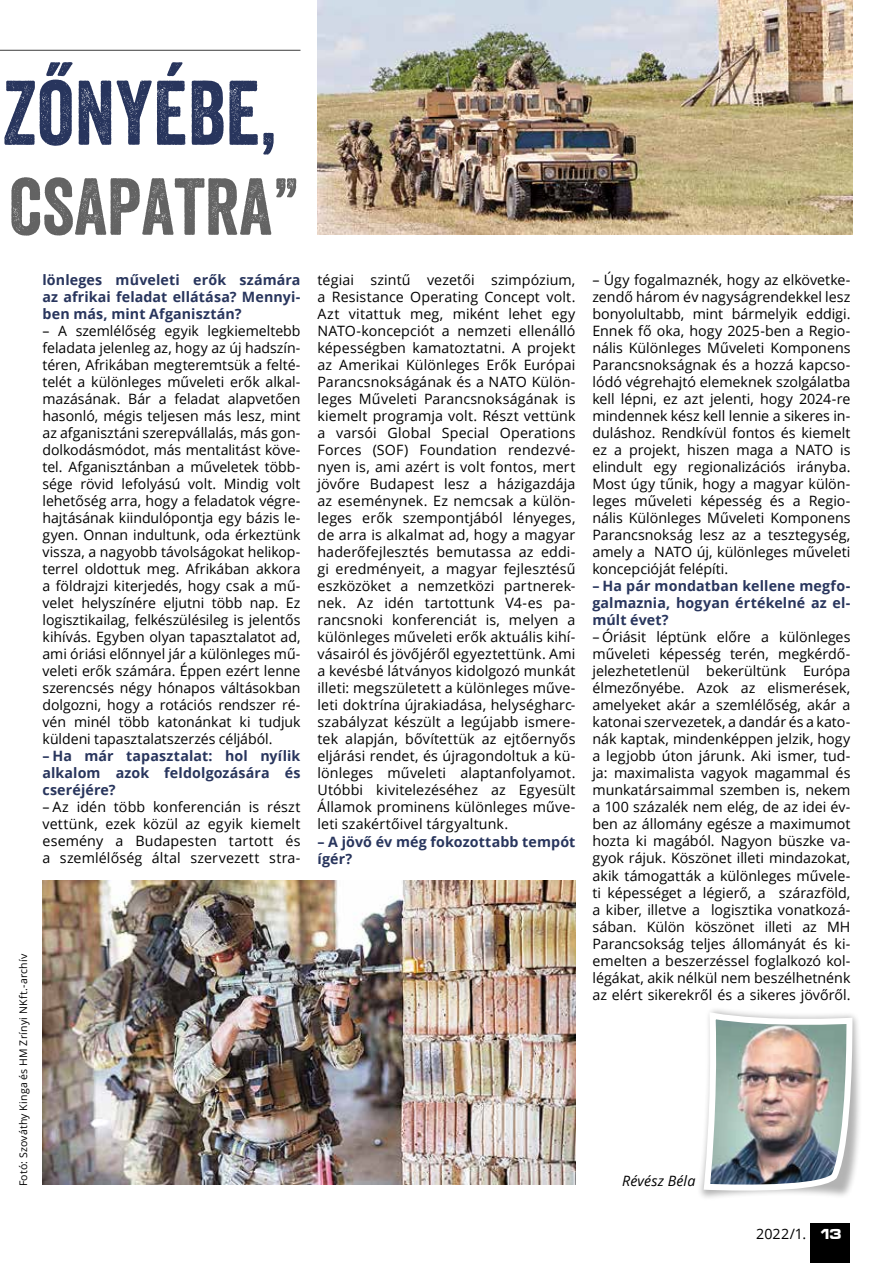
<style>
.page{position:relative;width:893px;height:1263px;background:#fff}
.page>*{position:absolute;margin:0;border:0;box-sizing:border-box;transform-origin:0 0}
.t1{font:88.5px "Veneer";letter-spacing:.01em;color:#28355d}
.t2{font:78px "Veneer";color:#636363}
.t3{font:14.25px/17px "Open Sans";letter-spacing:.01em;color:#000;text-align:justify}
.t4{font:700 14.25px/17px "Open Sans";letter-spacing:.01em;color:#28355d;text-align:justify}
.t5{font:italic 14.25px "Open Sans";letter-spacing:.01em;color:#000}
.t6{font:10.5px "Open Sans";letter-spacing:.02em;color:#000}
.s1{font-family:"Microgramma Ex PFL";font-weight:700;font-size:15px;color:#fff}
</style>
<div class="page">
<div style="left:810px;top:1223px;width:40px;height:40px;background:#000"></div>
<hr style="left:0;top:50px;width:300px;height:1px;background:#464646">
<svg style="left:700px;top:1019px;width:160px;height:179px"></svg>
<img style="left:701px;top:1009px;width:155px;height:184px">
<img style="left:317px;top:0;width:535px;height:235px">
<img style="left:43px;top:880px;width:532px;height:304px">
<h1 class="t1" style="left:2px;top:59px;width:276px">ZŐNYÉBE,</h1>
<h2 class="t2" style="left:10px;top:159px;width:292px">CSAPATRA”</h2>
<p class="t4" style="left:43px;top:271px;width:259px">lönleges műveleti erők számára az afrikai feladat ellátása? Mennyi&shy;ben más, mint Afganisztán?</p>
<p class="t3" style="left:43px;top:322px;width:259px">– A szemlélőség egyik legkiemeltebb feladata jelenleg az, hogy az új hadszín&shy;téren, Afrikában megteremtsük a felté&shy;telét a különleges műveleti erők alkal&shy;mazásának. Bár a feladat alapvetően hasonló, mégis teljesen más lesz, mint az afganisztáni szerepvállalás, más gon&shy;dolkodásmódot, más mentalitást köve&shy;tel. Afganisztánban a műveletek több&shy;sége rövid lefolyású volt. Mindig volt lehetőség arra, hogy a feladatok végre&shy;hajtásának kiindulópontja egy bázis le&shy;gyen. Onnan indultunk, oda érkeztünk vissza, a nagyobb távolságokat helikop&shy;terrel oldottuk meg. Afrikában akkora a földrajzi kiterjedés, hogy csak a mű&shy;velet helyszínére eljutni több nap. Ez logisztikailag, felkészülésileg is jelentős kihívás. Egyben olyan tapasztalatot ad, ami óriási előnnyel jár a különleges mű&shy;veleti erők számára. Éppen ezért lenne szerencsés négy hónapos váltásokban dolgozni, hogy a rotációs rendszer ré&shy;vén minél több katonánkat ki tudjuk küldeni tapasztalatszerzés céljából.</p>
<p class="t4" style="left:43px;top:747px;width:259px">– Ha már tapasztalat: hol nyílik alkalom azok feldolgozására és cseréjére?</p>
<p class="t3" style="left:43px;top:798px;width:259px">– Az idén több konferencián is részt vettünk, ezek közül az egyik kiemelt esemény a Budapesten tartott és a szemlélőség által szervezett stra-</p>
<p class="t3" style="left:317px;top:271px;width:259px;text-align:left">tégiai szintű vezetői szimpózium, a Resistance Operating Concept volt.<br>Azt vitattuk meg, miként lehet egy NATO-koncepciót a nemzeti ellenálló képességben kamatoztatni. A projekt az Amerikai Különleges Erők Európai Parancsnokságának és a NATO Külön&shy;leges Műveleti Parancsnokságának is kiemelt programja volt. Részt vettünk a varsói Global Special Operations Forces (SOF) Foundation rendezvé&shy;nyen is, ami azért is volt fontos, mert jövőre Budapest lesz a házigazdája az eseménynek. Ez nemcsak a külön&shy;leges erők szempontjából lényeges, de arra is alkalmat ad, hogy a magyar haderőfejlesztés bemutassa az eddi&shy;gi eredményeit, a magyar fejlesztésű eszközöket a nemzetközi partnerek&shy;nek. Az idén tartottunk V4-es pa&shy;rancsnoki konferenciát is, melyen a különleges műveleti erők aktuális kihí&shy;vásairól és jövőjéről egyeztettünk. Ami a kevésbé látványos kidolgozó munkát illeti: megszületett a különleges műve&shy;leti doktrína újrakiadása, helységharc-- szabályzat készült a legújabb ismere&shy;tek alapján, bővítettük az ejtőernyős eljárási rendet, és újragondoltuk a kü&shy;lönleges műveleti alaptanfolyamot.<br>Utóbbi kivitelezéséhez az Egyesült Államok prominens különleges műve&shy;leti szakértőivel tárgyaltunk.</p>
<p class="t4" style="left:317px;top:832px;width:259px">– A jövő év még fokozottabb tempót ígér?</p>
<p class="t6" style="left:16px;top:1186px;width:234px;rotate:-90deg">Fotó: Szováthy Kinga és HM Zrínyi NKft.-archív</p>
<p class="t3" style="left:592px;top:271px;width:259px">– Úgy fogalmaznék, hogy az elkövetke&shy;zendő három év nagyságrendekkel lesz bonyolultabb, mint bármelyik eddigi.<br>Ennek fő oka, hogy 2025-ben a Regio&shy;nális Különleges Műveleti Komponens Parancsnokságnak és a hozzá kapcso&shy;lódó végrehajtó elemeknek szolgálatba kell lépni, ez azt jelenti, hogy 2024-re mindennek kész kell lennie a sikeres in&shy;duláshoz. Rendkívül fontos és kiemelt ez a projekt, hiszen maga a NATO is elindult egy regionalizációs irányba.<br>Most úgy tűnik, hogy a magyar külön&shy;leges műveleti képesség és a Regio&shy;nális Különleges Műveleti Komponens Parancsnokság lesz az a tesztegység, amely a NATO új, különleges műveleti koncepcióját felépíti.</p>
<p class="t4" style="left:592px;top:577px;width:259px">– Ha pár mondatban kellene megfo&shy;galmaznia, hogyan értékelné az el&shy;múlt évet?</p>
<p class="t3" style="left:592px;top:628px;width:259px">– Óriásit léptünk előre a különleges műveleti képesség terén, megkérdő&shy;jelezhetetlenül bekerültünk Európa élmezőnyébe. Azok az elismerések, amelyeket akár a szemlélőség, akár a katonai szervezetek, a dandár és a kato&shy;nák kaptak, mindenképpen jelzik, hogy a legjobb úton járunk. Aki ismer, tud&shy;ja: maximalista vagyok magammal és munkatársaimmal szemben is, nekem a 100 százalék nem elég, de az idei év&shy;ben az állomány egésze a maximumot hozta ki magából. Nagyon büszke va&shy;gyok rájuk. Köszönet illeti mindazokat, akik támogatták a különleges művele&shy;ti képességet a légierő, a szárazföld, a kiber, illetve a logisztika vonatkozá&shy;sában. Külön köszönet illeti az MH Parancsokság teljes állományát és ki&shy;emelten a beszerzéssel foglalkozó kol&shy;légákat, akik nélkül nem beszélhetnénk az elért sikerekről és a sikeres jövőről.</p>
<p class="t5" style="left:622px;top:1171px;width:75px">Révész Béla</p>
<p class="t3" style="left:756px;top:1224px;width:87px">2022/1. <span class="s1">13</span></p>
</div>
